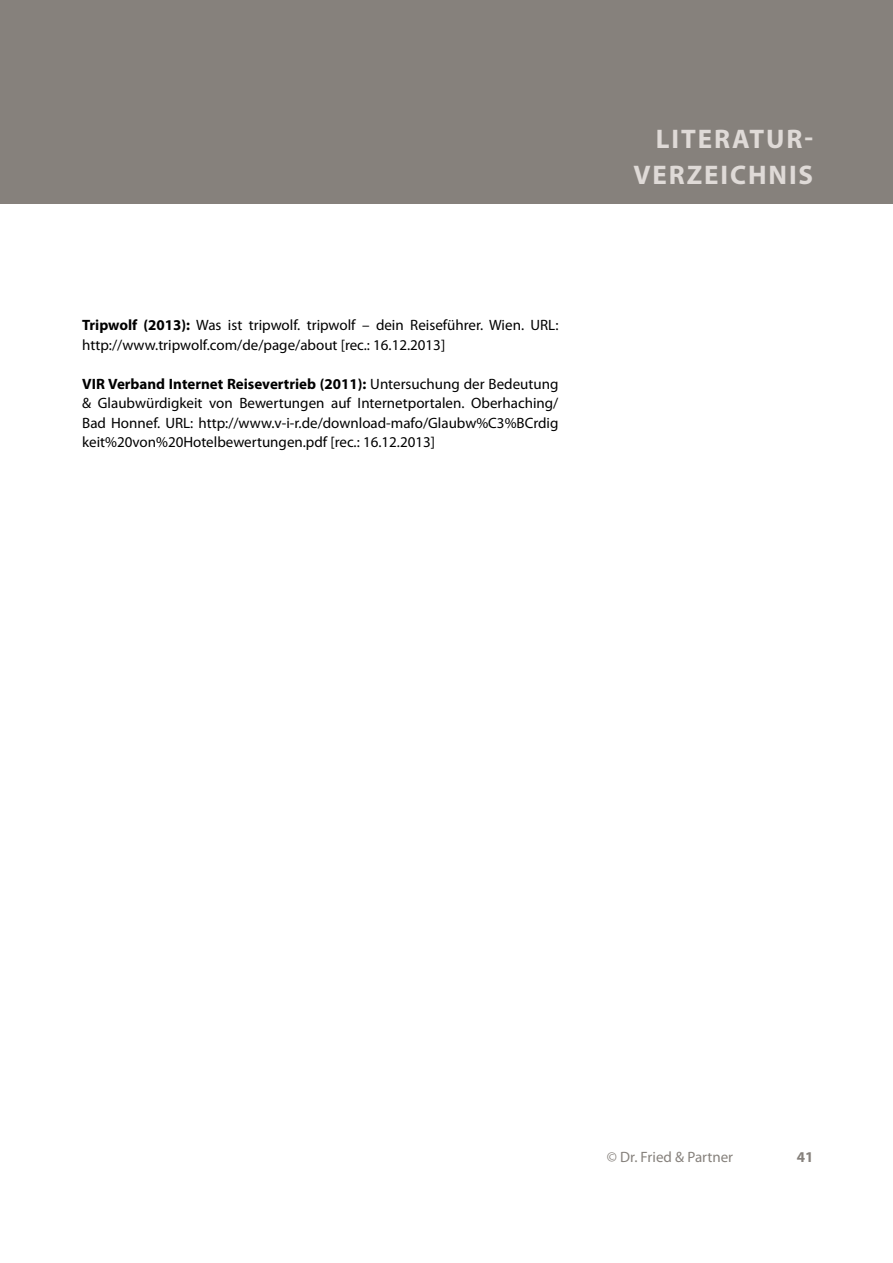
<style>
.page{position:relative;width:893px;height:1263px;background:#fff}
.page>*{position:absolute;margin:0;border:0;box-sizing:border-box;transform-origin:0 0}
.t1{font:700 27px/36px "Myriad Pro";letter-spacing:.07em;color:#dfdad7;text-align:right}
.t2{font:15px/19.5px "Myriad Pro";color:#000}
.t3{font:15px "Myriad Pro";color:#86817c}
.t4{font:700 15px "Myriad Pro";color:#86817c}
.s1{font-weight:700}
</style>
<div class="page">
<div style="left:0;top:0;width:893px;height:204px;background:#86817c"></div>
<p class="t2" style="left:82px;top:315px;width:478px"><span class="s1">Tripwolf (2013):</span> Was ist tripwolf. tripwolf – dein Reiseführer. Wien. URL: http://www.tripwolf.com/de/page/about [rec.: 16.12.2013]</p>
<p class="t2" style="left:82px;top:374px;width:478px;text-align:justify"><span class="s1">VIR Verband Internet Reisevertrieb (2011):</span> Untersuchung der Bedeutung &amp; Glaubwürdigkeit von Bewertungen auf Internetportalen. Oberhaching/ Bad Honnef. URL: http://www.v-i-r.de/download-mafo/Glaubw%C3%BCrdig keit%20von%20Hotelbewertungen.pdf [rec.: 16.12.2013]</p>
<h1 class="t1" style="left:633px;top:120px;width:181px">LIteratur&shy;verzeichnis</h1>
<p class="t3" style="left:607px;top:1148px;width:128px">© Dr. Fried &amp; Partner</p>
<p class="t4" style="left:797px;top:1147px;width:18px">41</p>
</div>
